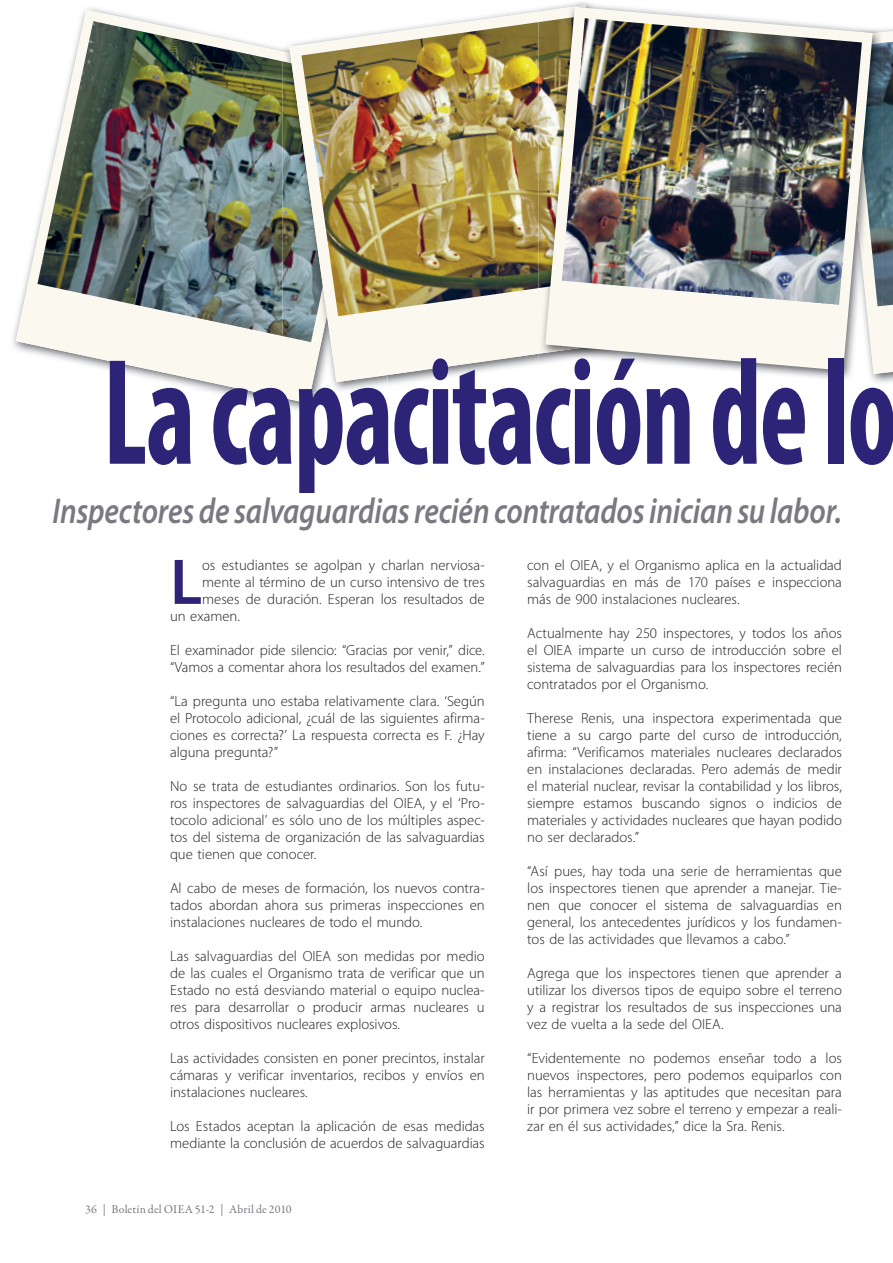
<style>
.page{position:relative;width:893px;height:1263px;background:#fff}
.page>*{position:absolute;margin:0;border:0;box-sizing:border-box;transform-origin:0 0}
.t1{font:700 condensed 152.55px "Myriad Pro";letter-spacing:-.015em;color:#2d2377;scale:.76 1}
.t2{font:600 65.1px "Myriad Pro";color:#2d2377}
.t3{font:italic 600 36px "Myriad Pro";letter-spacing:-.005em;color:#797a81;scale:.84 1}
.t4{font:300 14.7px/17px "Myriad Pro";letter-spacing:-.005em;color:#231f20;text-align:justify}
.t5{font:12px "Garamond Premr Pro";letter-spacing:.01em;color:#797a81}
</style>
<div class="page">
<svg style="left:882px;top:27px;width:11px;height:347px"></svg>
<img style="left:882px;top:38px;width:11px;height:268px">
<img style="left:13px;top:324px;width:3px;height:24px">
<img style="left:266px;top:403px;width:52px;height:9px">
<svg style="left:16px;top:10px;width:304px;height:393px"></svg>
<img style="left:37px;top:21px;width:246px;height:315px">
<img style="left:283px;top:51px;width:44px;height:341px">
<img style="left:283px;top:61px;width:6px;height:281px">
<svg style="left:289px;top:9px;width:249px;height:373px;fill:#fbf8ef"></svg>
<img style="left:301px;top:22px;width:237px;height:294px">
<img style="left:538px;top:2px;width:344px;height:379px">
<img style="left:838px;top:32px;width:44px;height:342px">
<img style="left:873px;top:43px;width:9px;height:263px">
<img style="left:538px;top:5px;width:94px;height:349px">
<img style="left:538px;top:17px;width:7px;height:271px">
<svg style="left:545px;top:7px;width:328px;height:363px;fill:#fbf8ef"></svg>
<img style="left:562px;top:18px;width:300px;height:287px">
<h1 class="t1" style="left:103px;top:318px;width:1046px">La capacitación de lo</h1>
<h3 class="t3" style="left:53px;top:488px;width:941px">Inspectores de salvaguardias recién contratados inician su labor.</h3>
<h2 class="t2" style="left:170px;top:541px;width:34px">L</h2>
<p class="t4" style="left:202px;top:557px;width:284px">os estudiantes se agolpan y charlan nerviosa-</p>
<p class="t4" style="left:202px;top:574px;width:284px">mente al término de un curso intensivo de tres</p>
<p class="t4" style="left:202px;top:591px;width:284px">meses de duración. Esperan los resultados de</p>
<p class="t4" style="left:170px;top:608px;width:71px">un examen.</p>
<p class="t4" style="left:170px;top:642px;width:316px">El examinador pide silencio: “Gracias por venir,” dice. “Vamos a comentar ahora los resultados del examen.”</p>
<p class="t4" style="left:170px;top:693px;width:316px">“La pregunta uno estaba relativamente clara. ‘Según el Protocolo adicional, ¿cuál de las siguientes afirma&shy;ciones es correcta?’ La respuesta correcta es F. ¿Hay alguna pregunta?”</p>
<p class="t4" style="left:170px;top:778px;width:316px">No se trata de estudiantes ordinarios. Son los futu&shy;ros inspectores de salvaguardias del OIEA, y el ‘Pro&shy;tocolo adicional’ es sólo uno de los múltiples aspec&shy;tos del sistema de organización de las salvaguardias que tienen que conocer.</p>
<p class="t4" style="left:170px;top:880px;width:316px">Al cabo de meses de formación, los nuevos contra&shy;tados abordan ahora sus primeras inspecciones en instalaciones nucleares de todo el mundo.</p>
<p class="t4" style="left:170px;top:948px;width:316px">Las salvaguardias del OIEA son medidas por medio de las cuales el Organismo trata de verificar que un Estado no está desviando material o equipo nuclea&shy;res para desarrollar o producir armas nucleares u otros dispositivos nucleares explosivos.</p>
<p class="t4" style="left:170px;top:1050px;width:316px">Las actividades consisten en poner precintos, instalar cámaras y verificar inventarios, recibos y envíos en instalaciones nucleares.</p>
<p class="t4" style="left:170px;top:1118px;width:316px">Los Estados aceptan la aplicación de esas medidas mediante la conclusión de acuerdos de salvaguardias</p>
<p class="t5" style="left:85px;top:1201px;width:208px">36 | Boletín del OIEA 51-2 | Abril de 2010</p>
<p class="t4" style="left:527px;top:557px;width:316px">con el OIEA, y el Organismo aplica en la actualidad salvaguardias en más de 170 países e inspecciona más de 900 instalaciones nucleares.</p>
<p class="t4" style="left:527px;top:625px;width:316px">Actualmente hay 250 inspectores, y todos los años el OIEA imparte un curso de introducción sobre el sistema de salvaguardias para los inspectores recién contratados por el Organismo.</p>
<p class="t4" style="left:527px;top:710px;width:316px">Therese Renis, una inspectora experimentada que tiene a su cargo parte del curso de introducción, afirma: “Verificamos materiales nucleares declarados en instalaciones declaradas. Pero además de medir el material nuclear, revisar la contabilidad y los libros, siempre estamos buscando signos o indicios de materiales y actividades nucleares que hayan podido no ser declarados.”</p>
<p class="t4" style="left:527px;top:863px;width:316px">“Así pues, hay toda una serie de herramientas que los inspectores tienen que aprender a manejar. Tie&shy;nen que conocer el sistema de salvaguardias en general, los antecedentes jurídicos y los fundamen&shy;tos de las actividades que llevamos a cabo.”</p>
<p class="t4" style="left:527px;top:965px;width:316px">Agrega que los inspectores tienen que aprender a utilizar los diversos tipos de equipo sobre el terreno y a registrar los resultados de sus inspecciones una vez de vuelta a la sede del OIEA.</p>
<p class="t4" style="left:527px;top:1050px;width:316px">“Evidentemente no podemos enseñar todo a los nuevos inspectores, pero podemos equiparlos con las herramientas y las aptitudes que necesitan para ir por primera vez sobre el terreno y empezar a reali&shy;zar en él sus actividades,” dice la Sra. Renis.</p>
</div>
